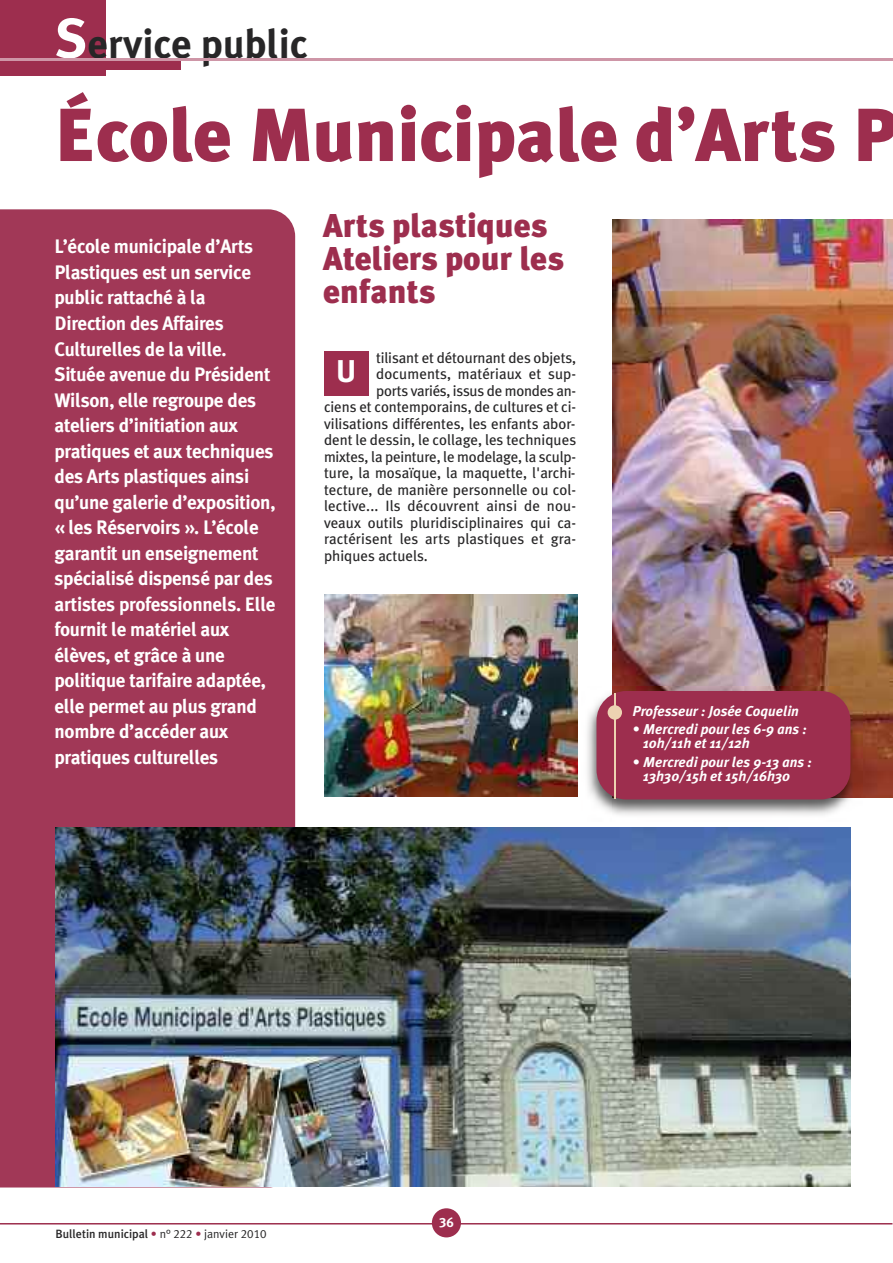
<style>
.page{position:relative;width:893px;height:1263px;background:#fff}
.page>*{position:absolute;margin:0;border:0;box-sizing:border-box;transform-origin:0 0}
.t1{font:900 75px "Meta Plus";color:#9d2e4e}
.t2{font:700 40.5px "Meta Plus";color:#272627}
.t3{font:900 33px/33px "Meta Plus";color:#9d2e4e}
.t4{font:700 31.5px "Meta Plus";color:#fff}
.t5{font:700 19.5px/25.5px "Meta Plus";letter-spacing:-.015em;color:#fff}
.t6{font:15px "Meta Plus";color:#272627}
.t7{font:15px "Meta Plus";letter-spacing:-.02em;color:#272627}
.t8{font:italic 700 14.25px/14.2px "Meta Plus";color:#fff}
.t9{font:13.5px "Meta Plus Bold Caps";color:#fff}
.t10{font:500 12px "Meta Plus";color:#272627}
.s1{font-size:55.5px;color:#fff}
.s2{font-family:"Meta Plus Normal";font-weight:400;color:#9d2e4e}
.s3{font-family:"Meta Plus Normal";font-weight:400}
.s4{font-family:"Meta Plus Normal Caps";font-weight:400}
</style>
<div class="page">
<div style="left:0;top:0;width:105px;height:76px;background:#9d2e4e"></div>
<div style="left:0;top:61px;width:181px;height:9px;background:#9d2e4e"></div>
<hr style="left:0;top:59px;width:893px;height:2px;background:#ce96a7">
<hr style="left:0;top:1223px;width:892px;height:1px;background:#9d2e4e">
<div style="left:432px;top:1208px;width:29px;height:29px;background:#9d2e4e;border-radius:50%"></div>
<div style="left:0;top:209px;width:295px;height:978px;background:#a13857"></div>
<div style="left:324px;top:351px;width:45px;height:45px;background:#9d2e4e"></div>
<img style="left:55px;top:827px;width:795px;height:360px">
<img style="left:612px;top:220px;width:281px;height:577px">
<img style="left:587px;top:686px;width:275px;height:129px">
<div style="left:596px;top:691px;width:254px;height:108px;background:#9d2e4e;border-radius:30px"></div>
<hr style="left:615px;top:693px;width:1px;height:105px;background:#edd3b2">
<div style="left:608px;top:705px;width:14px;height:15px;background:#edd3b2;border-radius:50%"></div>
<img style="left:325px;top:595px;width:253px;height:201px">
<h2 class="t2" style="left:55px;top:20px;width:254px"><span class="s1">S</span>ervice public</h2>
<h1 class="t1" style="left:55px;top:91px;width:844px">École Municipale d’Arts P</h1>
<p class="t5" style="left:55px;top:234px;width:223px">L’école municipale d’Arts<br>Plastiques est un service public rattaché à la<br>Direction des Affaires<br>Culturelles de la ville.<br>Située avenue du Président<br>Wilson, elle regroupe des ateliers d’initiation aux pratiques et aux techniques des Arts plastiques ainsi qu’une galerie d’exposition, « les Réservoirs ». L’école garantit un enseignement spécialisé dispensé par des artistes professionnels. Elle fournit le matériel aux élèves, et grâce à une politique tarifaire adaptée, elle permet au plus grand nombre d’accéder aux pratiques culturelles</p>
<h3 class="t3" style="left:323px;top:209px;width:242px">Arts plastiques<br>Ateliers pour les enfants</h3>
<p class="t6" style="left:376px;top:349px;width:202px">tilisant et détournant des objets,</p>
<p class="t6" style="left:376px;top:365px;width:202px">documents, matériaux et sup-</p>
<p class="t7" style="left:376px;top:382px;width:202px">ports variés, issus de mondes an-</p>
<p class="t6" style="left:324px;top:398px;width:254px">ciens et contemporains, de cultures et ci-</p>
<p class="t6" style="left:324px;top:415px;width:253px">vilisations différentes, les enfants abor-</p>
<p class="t6" style="left:324px;top:431px;width:254px">dent le dessin, le collage, les techniques</p>
<p class="t6" style="left:324px;top:448px;width:254px">mixtes, la peinture, le modelage, la sculp-</p>
<p class="t6" style="left:324px;top:464px;width:253px">ture, la mosaïque, la maquette, l'archi-</p>
<p class="t6" style="left:324px;top:481px;width:254px">tecture, de manière personnelle ou col-</p>
<p class="t6" style="left:324px;top:497px;width:254px">lective... Ils découvrent ainsi de nou-</p>
<p class="t6" style="left:324px;top:514px;width:254px">veaux outils pluridisciplinaires qui ca-</p>
<p class="t6" style="left:324px;top:530px;width:254px">ractérisent les arts plastiques et gra-</p>
<p class="t6" style="left:324px;top:547px;width:105px">phiques actuels.</p>
<h3 class="t4" style="left:336px;top:353px;width:22px">U</h3>
<p class="t8" style="left:633px;top:704px;width:168px">Professeur : Josée Coquelin</p>
<p class="t8" style="left:643px;top:722px;width:165px;text-indent:-11px">• Mercredi pour les 6-9 ans :<br>10h/11h et 11/12h</p>
<p class="t8" style="left:643px;top:755px;width:170px;text-indent:-11px">• Mercredi pour les 9-13 ans :<br>13h30/15h et 15h/16h30</p>
<p class="t10" style="left:56px;top:1226px;width:212px">Bulletin municipal <span class="s2">•</span> <span class="s3">n°</span> <span class="s4">222</span> <span class="s2">•</span> <span class="s3">janvier</span> <span class="s4">2010</span></p>
<p class="t9" style="left:439px;top:1214px;width:16px">36</p>
</div>
